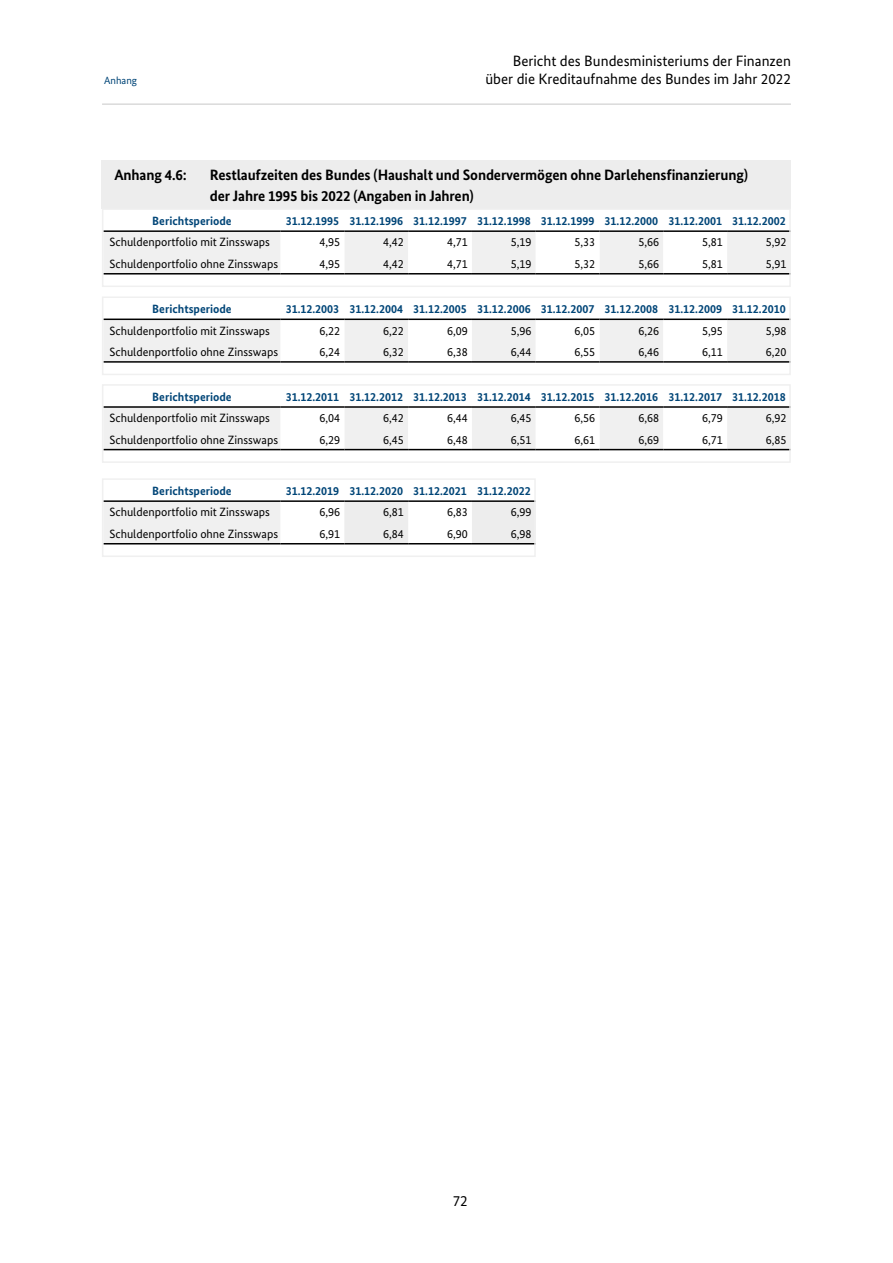
<style>
.page{position:relative;width:893px;height:1263px;background:#fff}
.page>*{position:absolute;margin:0;border:0;box-sizing:border-box;transform-origin:0 0}
.t1{font:700 15px/21px "Bundes Sans";letter-spacing:-.01em;color:#000}
.t2{font:15px/18px "Bundes Sans";color:#000;text-align:right}
.t3{font:12px "Bundes Sans";color:#000}
.t4{font:700 12px "Bundes Sans";color:#004577}
.t5{font:10.5px "Bundes Sans";color:#004577}
</style>
<div class="page">
<hr style="left:102px;top:103px;width:689px;height:2px;background:#dadada">
<div style="left:102px;top:160px;width:689px;height:49px;background:#ededed"></div>
<svg style="left:105px;top:232px;width:683px;height:41px"></svg>
<hr style="left:103px;top:230px;width:178px;height:2px;background:#000">
<hr style="left:281px;top:230px;width:63px;height:2px;background:#000">
<hr style="left:344px;top:230px;width:64px;height:2px;background:#000">
<hr style="left:408px;top:230px;width:64px;height:2px;background:#000">
<hr style="left:472px;top:230px;width:64px;height:2px;background:#000">
<hr style="left:536px;top:230px;width:63px;height:2px;background:#000">
<hr style="left:599px;top:230px;width:64px;height:2px;background:#000">
<hr style="left:663px;top:230px;width:64px;height:2px;background:#000">
<hr style="left:727px;top:230px;width:64px;height:2px;background:#000">
<hr style="left:103px;top:273px;width:178px;height:1px;background:#000">
<hr style="left:281px;top:273px;width:63px;height:1px;background:#000">
<hr style="left:344px;top:273px;width:64px;height:1px;background:#000">
<hr style="left:408px;top:273px;width:64px;height:1px;background:#000">
<hr style="left:472px;top:273px;width:64px;height:1px;background:#000">
<hr style="left:536px;top:273px;width:63px;height:1px;background:#000">
<hr style="left:599px;top:273px;width:64px;height:1px;background:#000">
<hr style="left:663px;top:273px;width:64px;height:1px;background:#000">
<hr style="left:727px;top:273px;width:64px;height:1px;background:#000">
<div style="left:102px;top:208px;width:689px;height:79px;border:2px solid #f0f0f0"></div>
<svg style="left:105px;top:318px;width:683px;height:43px"></svg>
<hr style="left:103px;top:319px;width:178px;height:1px;background:#000">
<hr style="left:281px;top:319px;width:63px;height:1px;background:#000">
<hr style="left:344px;top:319px;width:64px;height:1px;background:#000">
<hr style="left:408px;top:319px;width:64px;height:1px;background:#000">
<hr style="left:472px;top:319px;width:64px;height:1px;background:#000">
<hr style="left:536px;top:319px;width:63px;height:1px;background:#000">
<hr style="left:599px;top:319px;width:64px;height:1px;background:#000">
<hr style="left:663px;top:319px;width:64px;height:1px;background:#000">
<hr style="left:727px;top:319px;width:64px;height:1px;background:#000">
<hr style="left:103px;top:361px;width:178px;height:2px;background:#000">
<hr style="left:281px;top:361px;width:63px;height:2px;background:#000">
<hr style="left:344px;top:361px;width:64px;height:2px;background:#000">
<hr style="left:408px;top:361px;width:64px;height:2px;background:#000">
<hr style="left:472px;top:361px;width:64px;height:2px;background:#000">
<hr style="left:536px;top:361px;width:63px;height:2px;background:#000">
<hr style="left:599px;top:361px;width:64px;height:2px;background:#000">
<hr style="left:663px;top:361px;width:64px;height:2px;background:#000">
<hr style="left:727px;top:361px;width:64px;height:2px;background:#000">
<div style="left:102px;top:296px;width:689px;height:79px;border:2px solid #f0f0f0"></div>
<svg style="left:105px;top:408px;width:683px;height:41px"></svg>
<hr style="left:103px;top:406px;width:178px;height:2px;background:#000">
<hr style="left:281px;top:406px;width:63px;height:2px;background:#000">
<hr style="left:344px;top:406px;width:64px;height:2px;background:#000">
<hr style="left:408px;top:406px;width:64px;height:2px;background:#000">
<hr style="left:472px;top:406px;width:64px;height:2px;background:#000">
<hr style="left:536px;top:406px;width:63px;height:2px;background:#000">
<hr style="left:599px;top:406px;width:64px;height:2px;background:#000">
<hr style="left:663px;top:406px;width:64px;height:2px;background:#000">
<hr style="left:727px;top:406px;width:64px;height:2px;background:#000">
<hr style="left:103px;top:449px;width:178px;height:1px;background:#000">
<hr style="left:281px;top:449px;width:63px;height:1px;background:#000">
<hr style="left:344px;top:449px;width:64px;height:1px;background:#000">
<hr style="left:408px;top:449px;width:64px;height:1px;background:#000">
<hr style="left:472px;top:449px;width:64px;height:1px;background:#000">
<hr style="left:536px;top:449px;width:63px;height:1px;background:#000">
<hr style="left:599px;top:449px;width:64px;height:1px;background:#000">
<hr style="left:663px;top:449px;width:64px;height:1px;background:#000">
<hr style="left:727px;top:449px;width:64px;height:1px;background:#000">
<div style="left:102px;top:384px;width:689px;height:79px;border:2px solid #f0f0f0"></div>
<svg style="left:105px;top:502px;width:428px;height:41px"></svg>
<hr style="left:103px;top:500px;width:178px;height:2px;background:#000">
<hr style="left:281px;top:500px;width:63px;height:2px;background:#000">
<hr style="left:344px;top:500px;width:64px;height:2px;background:#000">
<hr style="left:408px;top:500px;width:64px;height:2px;background:#000">
<hr style="left:472px;top:500px;width:64px;height:2px;background:#000">
<hr style="left:103px;top:543px;width:178px;height:1px;background:#000">
<hr style="left:281px;top:543px;width:63px;height:1px;background:#000">
<hr style="left:344px;top:543px;width:64px;height:1px;background:#000">
<hr style="left:408px;top:543px;width:64px;height:1px;background:#000">
<hr style="left:472px;top:543px;width:64px;height:1px;background:#000">
<div style="left:102px;top:478px;width:434px;height:79px;border:2px solid #f0f0f0"></div>
<p class="t5" style="left:104px;top:74px;width:35px">Anhang</p>
<p class="t2" style="left:485px;top:51px;width:307px">Bericht des Bundesministeriums der Finanzen über die Kreditaufnahme des Bundes im Jahr 2022</p>
<p class="t1" style="left:114px;top:165px;width:74px">Anhang 4.6:</p>
<p class="t1" style="left:210px;top:165px;width:540px">Restlaufzeiten des Bundes (Haushalt und Sondervermögen ohne Darlehensfinanzierung) der Jahre 1995 bis 2022 (Angaben in Jahren)</p>
<p class="t4" style="left:152px;top:214px;width:81px">Berichtsperiode</p>
<p class="t4" style="left:286px;top:214px;width:502px">31.12.1995 31.12.1996 31.12.1997 31.12.1998 31.12.1999 31.12.2000 31.12.2001 31.12.2002</p>
<p class="t3" style="left:109px;top:235px;width:162px">Schuldenportfolio mit Zinsswaps</p>
<p class="t3" style="left:319px;top:235px;width:22px">4,95</p>
<p class="t3" style="left:383px;top:235px;width:22px">4,42</p>
<p class="t3" style="left:447px;top:235px;width:22px">4,71</p>
<p class="t3" style="left:511px;top:235px;width:22px">5,19</p>
<p class="t3" style="left:575px;top:235px;width:22px">5,33</p>
<p class="t3" style="left:638px;top:235px;width:22px">5,66</p>
<p class="t3" style="left:702px;top:235px;width:22px">5,81</p>
<p class="t3" style="left:766px;top:235px;width:22px">5,92</p>
<p class="t3" style="left:109px;top:256px;width:170px">Schuldenportfolio ohne Zinsswaps</p>
<p class="t3" style="left:319px;top:256px;width:22px">4,95</p>
<p class="t3" style="left:383px;top:256px;width:22px">4,42</p>
<p class="t3" style="left:447px;top:256px;width:22px">4,71</p>
<p class="t3" style="left:511px;top:256px;width:22px">5,19</p>
<p class="t3" style="left:575px;top:256px;width:22px">5,32</p>
<p class="t3" style="left:638px;top:256px;width:22px">5,66</p>
<p class="t3" style="left:702px;top:256px;width:22px">5,81</p>
<p class="t3" style="left:766px;top:256px;width:22px">5,91</p>
<p class="t4" style="left:152px;top:302px;width:81px">Berichtsperiode</p>
<p class="t4" style="left:286px;top:302px;width:502px">31.12.2003 31.12.2004 31.12.2005 31.12.2006 31.12.2007 31.12.2008 31.12.2009 31.12.2010</p>
<p class="t3" style="left:109px;top:323px;width:162px">Schuldenportfolio mit Zinsswaps</p>
<p class="t3" style="left:319px;top:323px;width:22px">6,22</p>
<p class="t3" style="left:383px;top:323px;width:22px">6,22</p>
<p class="t3" style="left:447px;top:323px;width:22px">6,09</p>
<p class="t3" style="left:511px;top:323px;width:22px">5,96</p>
<p class="t3" style="left:575px;top:323px;width:22px">6,05</p>
<p class="t3" style="left:638px;top:323px;width:22px">6,26</p>
<p class="t3" style="left:702px;top:323px;width:22px">5,95</p>
<p class="t3" style="left:766px;top:323px;width:22px">5,98</p>
<p class="t3" style="left:109px;top:344px;width:170px">Schuldenportfolio ohne Zinsswaps</p>
<p class="t3" style="left:319px;top:344px;width:22px">6,24</p>
<p class="t3" style="left:383px;top:344px;width:22px">6,32</p>
<p class="t3" style="left:447px;top:344px;width:22px">6,38</p>
<p class="t3" style="left:511px;top:344px;width:22px">6,44</p>
<p class="t3" style="left:575px;top:344px;width:22px">6,55</p>
<p class="t3" style="left:638px;top:344px;width:22px">6,46</p>
<p class="t3" style="left:702px;top:344px;width:22px">6,11</p>
<p class="t3" style="left:766px;top:344px;width:22px">6,20</p>
<p class="t4" style="left:152px;top:390px;width:81px">Berichtsperiode</p>
<p class="t4" style="left:286px;top:390px;width:502px">31.12.2011 31.12.2012 31.12.2013 31.12.2014 31.12.2015 31.12.2016 31.12.2017 31.12.2018</p>
<p class="t3" style="left:109px;top:411px;width:162px">Schuldenportfolio mit Zinsswaps</p>
<p class="t3" style="left:319px;top:411px;width:22px">6,04</p>
<p class="t3" style="left:383px;top:411px;width:22px">6,42</p>
<p class="t3" style="left:447px;top:411px;width:22px">6,44</p>
<p class="t3" style="left:511px;top:411px;width:22px">6,45</p>
<p class="t3" style="left:575px;top:411px;width:22px">6,56</p>
<p class="t3" style="left:638px;top:411px;width:22px">6,68</p>
<p class="t3" style="left:702px;top:411px;width:22px">6,79</p>
<p class="t3" style="left:766px;top:411px;width:22px">6,92</p>
<p class="t3" style="left:109px;top:432px;width:170px">Schuldenportfolio ohne Zinsswaps</p>
<p class="t3" style="left:319px;top:432px;width:22px">6,29</p>
<p class="t3" style="left:383px;top:432px;width:22px">6,45</p>
<p class="t3" style="left:447px;top:432px;width:22px">6,48</p>
<p class="t3" style="left:511px;top:432px;width:22px">6,51</p>
<p class="t3" style="left:575px;top:432px;width:22px">6,61</p>
<p class="t3" style="left:638px;top:432px;width:22px">6,69</p>
<p class="t3" style="left:702px;top:432px;width:22px">6,71</p>
<p class="t3" style="left:766px;top:432px;width:22px">6,85</p>
<p class="t4" style="left:152px;top:484px;width:81px">Berichtsperiode</p>
<p class="t4" style="left:286px;top:484px;width:246px">31.12.2019 31.12.2020 31.12.2021 31.12.2022</p>
<p class="t3" style="left:109px;top:505px;width:162px">Schuldenportfolio mit Zinsswaps</p>
<p class="t3" style="left:319px;top:505px;width:22px">6,96</p>
<p class="t3" style="left:383px;top:505px;width:22px">6,81</p>
<p class="t3" style="left:447px;top:505px;width:22px">6,83</p>
<p class="t3" style="left:511px;top:505px;width:22px">6,99</p>
<p class="t3" style="left:109px;top:526px;width:170px">Schuldenportfolio ohne Zinsswaps</p>
<p class="t3" style="left:319px;top:526px;width:22px">6,91</p>
<p class="t3" style="left:383px;top:526px;width:22px">6,84</p>
<p class="t3" style="left:447px;top:526px;width:22px">6,90</p>
<p class="t3" style="left:511px;top:526px;width:22px">6,98</p>
<p class="t2" style="left:453px;top:1192px;width:16px">72</p>
</div>
